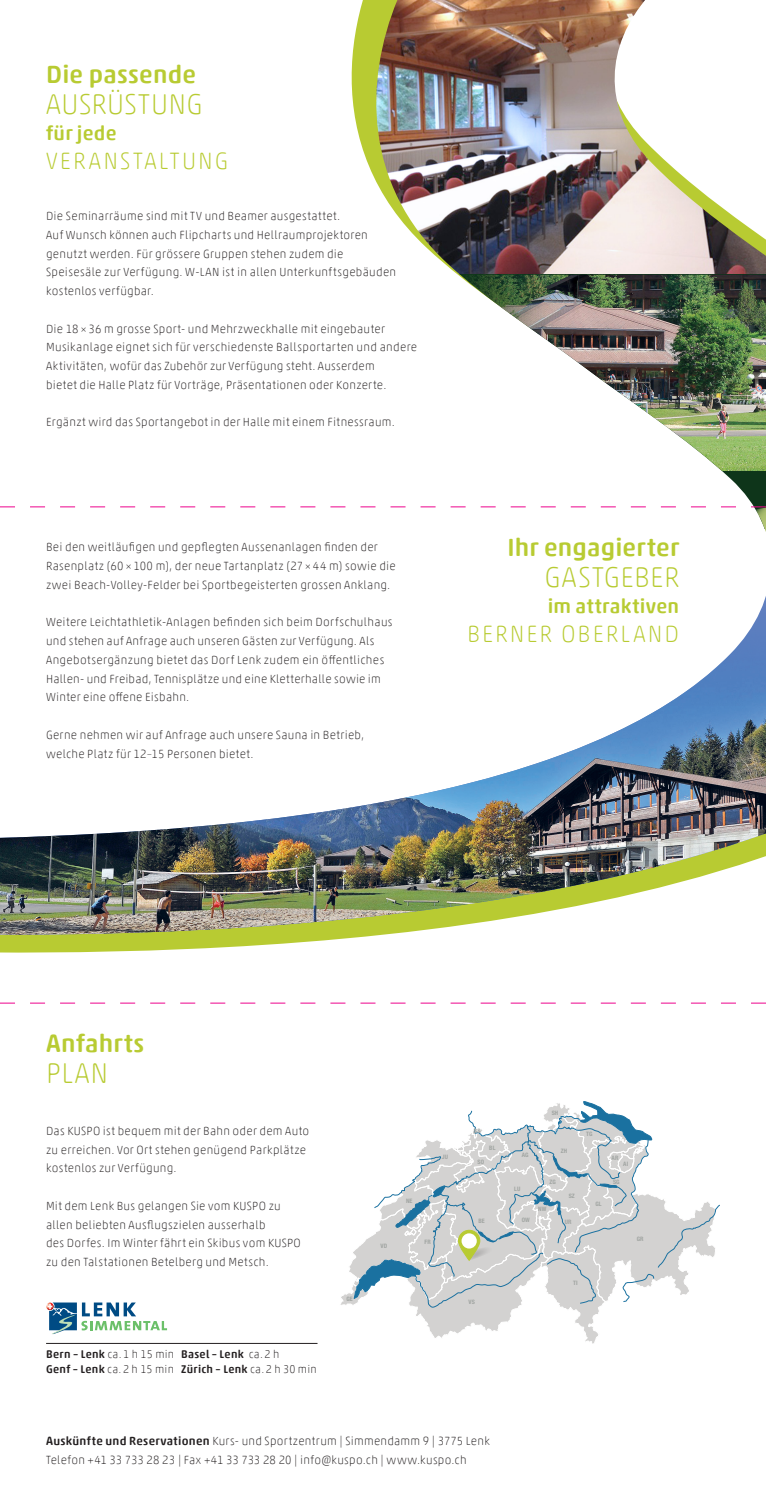
<style>
.page{position:relative;width:766px;height:1510px;background:#fff}
.page>*{position:absolute;margin:0;border:0;box-sizing:border-box;transform-origin:0 0}
.t1{font:100 28.75px "Akko Rounded Pro";letter-spacing:.015em;color:#b8cb32}
.t2{font:500 25px "Akko Rounded Pro";letter-spacing:.01em;color:#b8cb32}
.t3{font:100 23.75px "Akko Rounded Pro";letter-spacing:.09em;color:#b8cb32}
.t4{font:500 20px "Akko Rounded Pro";letter-spacing:.01em;color:#b8cb32}
.t5{font:100 11.88px/18.8px "Akko Rounded Pro";letter-spacing:.025em;color:#231f20}
.t6{font:500 11.25px/15px "Akko Rounded Pro";letter-spacing:.025em;color:#231f20}
.t7{font:700 condensed 6px "Helvetica Neue LT Std";letter-spacing:.015em;color:#a1a5a2}
.s1{font-weight:100}
.s2{font-weight:500}
</style>
<div class="page">
<svg style="left:351px;top:3px;width:11px;height:144px;fill:#b8cb32"></svg>
<img style="left:362px;top:0;width:403px;height:275px">
<svg style="left:0;top:599px;width:765px;height:354px"></svg>
<img style="left:0;top:613px;width:765px;height:322px">
<svg style="left:340px;top:1101px;width:379px;height:242px"></svg>
<svg style="left:458px;top:1230px;width:21px;height:30px"></svg>
<div style="left:458px;top:1230px;width:22px;height:30px;border:1px solid #b8cb32;border-radius:11px"></div>
<div style="left:461px;top:1233px;width:15px;height:15px;background:#fff;border-radius:50%"></div>
<svg style="left:458px;top:275px;width:307px;height:231px"></svg>
<img style="left:465px;top:275px;width:300px;height:195px">
<hr style="left:46px;top:1343px;width:271px;height:1px;background:#231f20">
<svg style="left:46px;top:1302px;width:121px;height:32px"></svg>
<svg style="left:0;top:1002px;width:765px;height:1px"></svg>
<svg style="left:0;top:506px;width:765px;height:24px"></svg>
<h2 class="t2" style="left:46px;top:58px;width:152px">Die passende</h2>
<h1 class="t1" style="left:46px;top:86px;width:158px">AUSRÜSTUNG</h1>
<h3 class="t4" style="left:46px;top:121px;width:72px">für jede</h3>
<h3 class="t3" style="left:46px;top:146px;width:184px">VERANSTALTUNG</h3>
<p class="t5" style="left:46px;top:206px;width:351px">Die Seminarräume sind mit TV und Beamer ausgestattet.<br>Auf Wunsch können auch Flipcharts und Hellraumprojektoren genutzt werden. Für grössere Gruppen stehen zudem die Speisesäle zur Verfügung. W-LAN ist in allen Unterkunftsgebäuden kostenlos verfügbar.</p>
<p class="t5" style="left:46px;top:319px;width:372px">Die 18 × 36 m grosse Sport- und Mehrzweckhalle mit eingebauter Musikanlage eignet sich für verschiedenste Ballsportarten und andere Aktivitäten, wofür das Zubehör zur Verfügung steht. Ausserdem<br>bietet die Halle Platz für Vorträge, Präsentationen oder Konzerte.</p>
<p class="t5" style="left:46px;top:413px;width:350px">Ergänzt wird das Sportangebot in der Halle mit einem Fitnessraum.</p>
<p class="t5" style="left:46px;top:537px;width:351px">Bei den weitläufigen und gepflegten Aussenanlagen finden der<br>Rasenplatz (60 × 100 m), der neue Tartanplatz (27 × 44 m) sowie die zwei Beach-Volley-Felder bei Sportbegeisterten grossen Anklang.</p>
<p class="t5" style="left:46px;top:612px;width:348px">Weitere Leichtathletik-Anlagen befinden sich beim Dorfschulhaus und stehen auf Anfrage auch unseren Gästen zur Verfügung. Als Angebotsergänzung bietet das Dorf Lenk zudem ein öffentliches Hallen- und Freibad, Tennisplätze und eine Kletterhalle sowie im Winter eine offene Eisbahn.</p>
<p class="t5" style="left:46px;top:725px;width:319px">Gerne nehmen wir auf Anfrage auch unsere Sauna in Betrieb, welche Platz für 12–15 Personen bietet.</p>
<h2 class="t2" style="left:507px;top:531px;width:173px">Ihr engagierter</h2>
<h1 class="t1" style="left:544px;top:559px;width:136px">GASTGEBER</h1>
<h3 class="t4" style="left:547px;top:594px;width:133px">im attraktiven</h3>
<h3 class="t3" style="left:467px;top:619px;width:213px">BERNER OBERLAND</h3>
<h2 class="t2" style="left:46px;top:1027px;width:100px">Anfahrts</h2>
<h1 class="t1" style="left:46px;top:1055px;width:64px">PLAN</h1>
<p class="t5" style="left:46px;top:1121px;width:265px">Das KUSPO ist bequem mit der Bahn oder dem Auto zu erreichen. Vor Ort stehen genügend Parkplätze kostenlos zur Verfügung.</p>
<p class="t5" style="left:46px;top:1196px;width:256px">Mit dem Lenk Bus gelangen Sie vom KUSPO zu allen beliebten Ausflugszielen ausserhalb<br>des Dorfes. Im Winter fährt ein Skibus vom KUSPO zu den Talstationen Betelberg und Metsch.</p>
<p class="t6" style="left:46px;top:1346px;width:272px">Bern – Lenk <span class="s1">ca. 1 h 15 min</span> Basel – Lenk <span class="s1">ca. 2 h<br></span>Genf – Lenk <span class="s1">ca. 2 h 15 min</span> Zürich – Lenk <span class="s1">ca. 2 h 30 min</span></p>
<p class="t7" style="left:346px;top:1295px;width:8px">GE</p>
<p class="t7" style="left:380px;top:1242px;width:8px">VD</p>
<p class="t7" style="left:441px;top:1153px;width:8px">JU</p>
<p class="t7" style="left:406px;top:1197px;width:8px">NE</p>
<p class="t7" style="left:424px;top:1238px;width:8px">FR</p>
<p class="t7" style="left:551px;top:1109px;width:8px">SH</p>
<p class="t7" style="left:474px;top:1127px;width:8px">BS</p>
<p class="t7" style="left:586px;top:1130px;width:8px">TG</p>
<p class="t7" style="left:489px;top:1144px;width:8px">BL</p>
<p class="t7" style="left:477px;top:1157px;width:8px">SO</p>
<p class="t7" style="left:521px;top:1150px;width:8px">AG</p>
<p class="t7" style="left:560px;top:1147px;width:8px">ZH</p>
<p class="t7" style="left:611px;top:1154px;width:8px">AR</p>
<p class="t7" style="left:623px;top:1160px;width:7px">AI</p>
<p class="t7" style="left:549px;top:1177px;width:8px">ZG</p>
<p class="t7" style="left:613px;top:1178px;width:8px">SG</p>
<p class="t7" style="left:514px;top:1185px;width:8px">LU</p>
<p class="t7" style="left:568px;top:1192px;width:8px">SZ</p>
<p class="t7" style="left:538px;top:1205px;width:10px">NW</p>
<p class="t7" style="left:595px;top:1200px;width:8px">GL</p>
<p class="t7" style="left:478px;top:1217px;width:8px">BE</p>
<p class="t7" style="left:521px;top:1215px;width:10px">OW</p>
<p class="t7" style="left:564px;top:1218px;width:8px">UR</p>
<p class="t7" style="left:636px;top:1235px;width:8px">GR</p>
<p class="t7" style="left:573px;top:1279px;width:6px">TI</p>
<p class="t7" style="left:468px;top:1298px;width:8px">VS</p>
<p class="t5" style="left:46px;top:1431px;width:445px"><span class="s2">Auskünfte und Reservationen</span> Kurs- und Sportzentrum | Simmendamm 9 | 3775 Lenk<br>Telefon +41 33 733 28 23 | Fax +41 33 733 28 20 | info@kuspo.ch | www.kuspo.ch</p>
</div>
